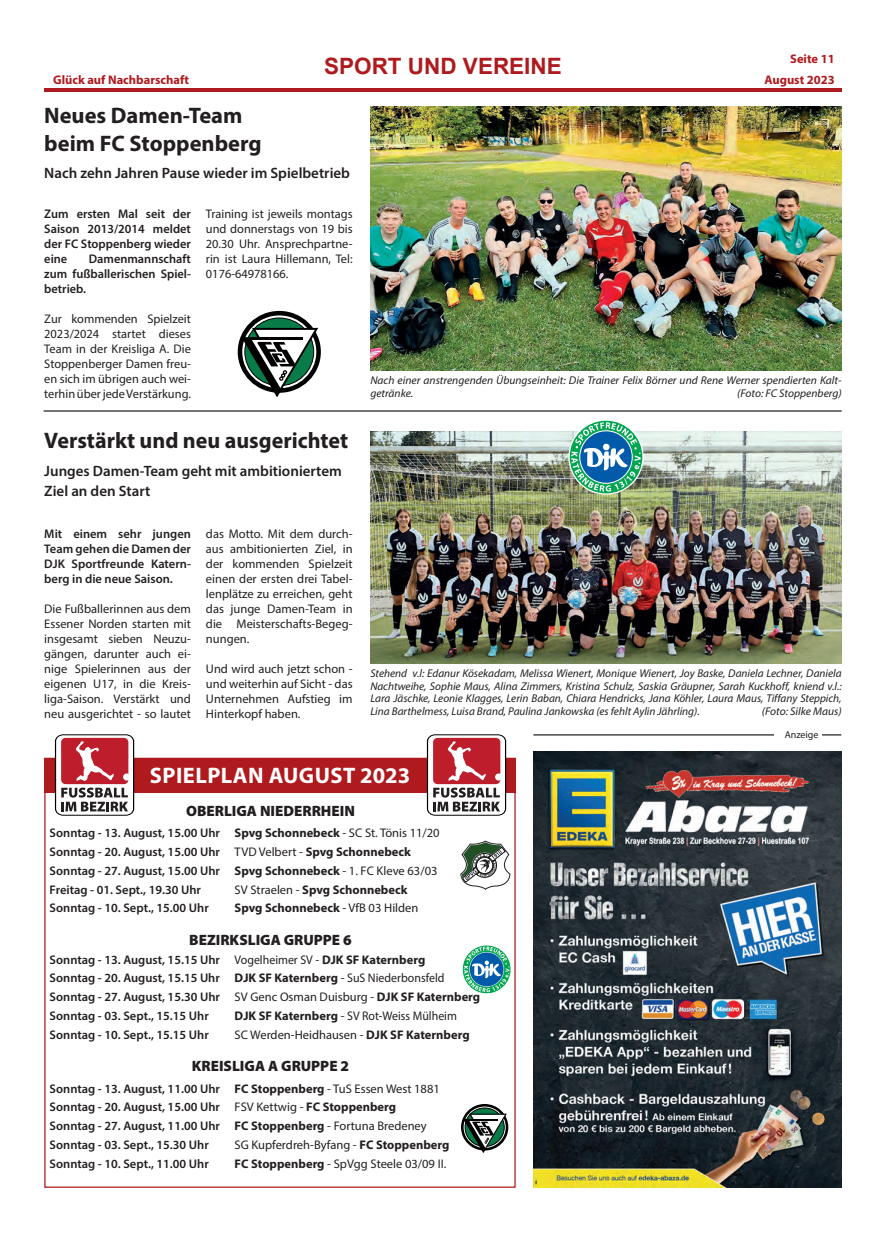
<style>
.page{position:relative;width:886px;height:1241px;background:#fff}
.page>*{position:absolute;margin:0;border:0;box-sizing:border-box;transform-origin:0 0}
.t1{font:700 22.5px/27.5px "Myriad Pro";color:#231f20}
.t2{font:700 22.5px "Myriad Pro";letter-spacing:.02em;color:#fff}
.t3{font:700 22.5px "Arial";color:#ae1a1e}
.t4{font:600 15px/20px "Myriad Pro";color:#231f20}
.t5{font:900 15px "Myriad Pro";color:#231f20}
.t6{font:600 12.5px/18.8px "Myriad Pro";color:#231f20;text-align:justify}
.t7{font:12.5px/15px "Myriad Pro";color:#231f20;text-align:justify}
.t8{font:700 12.5px "Myriad Pro";color:#231f20}
.t9{font:700 12.5px "Myriad Pro";color:#ae1a1e}
.t10{font:italic 11.25px/12.5px "Myriad Pro";color:#231f20}
.t11{font:10px "Myriad Pro";color:#231f20}
.s1{font-weight:700}
.s2{font-weight:400}
</style>
<div class="page">
<hr style="left:44px;top:88px;width:798px;height:4px;background:#ae1a1e">
<div style="left:44px;top:757px;width:472px;height:35px;background:#ae1a1e"></div>
<svg style="left:460px;top:840px;width:51px;height:50px"></svg>
<svg style="left:462px;top:945px;width:49px;height:49px"></svg>
<svg style="left:458px;top:1100px;width:53px;height:53px"></svg>
<svg style="left:465px;top:1107px;width:39px;height:39px"></svg>
<div style="left:465px;top:1107px;width:39px;height:39px;border:1px solid #000001;border-radius:50%"></div>
<div style="left:461px;top:1103px;width:47px;height:47px;border:3px solid #000001;border-radius:50%"></div>
<svg style="left:463px;top:1113px;width:44px;height:39px"></svg>
<svg style="left:427px;top:734px;width:79px;height:81px"></svg>
<svg style="left:55px;top:734px;width:79px;height:81px"></svg>
<img style="left:370px;top:106px;width:472px;height:264px">
<hr style="left:44px;top:410px;width:798px;height:1px;background:#231f20">
<img style="left:370px;top:431px;width:472px;height:232px">
<svg style="left:232px;top:305px;width:94px;height:93px"></svg>
<svg style="left:245px;top:318px;width:69px;height:67px"></svg>
<div style="left:238px;top:311px;width:83px;height:82px;border:5px solid #000001;border-radius:50%"></div>
<svg style="left:241px;top:328px;width:77px;height:69px"></svg>
<svg style="left:568px;top:420px;width:76px;height:74px"></svg>
<div style="left:603px;top:443px;width:7px;height:7px;background:#fff;border-radius:50%"></div>
<hr style="left:533px;top:734px;width:241px;height:1px;background:#231f20">
<svg style="left:822px;top:734px;width:19px;height:1px"></svg>
<img style="left:533px;top:751px;width:309px;height:436px">
<p class="t9" style="left:790px;top:50px;width:46px">Seite 11</p>
<h1 class="t3" style="left:324px;top:52px;width:239px">SPORT UND VEREINE</h1>
<p class="t9" style="left:53px;top:71px;width:137px">Glück auf Nachbarschaft</p>
<p class="t9" style="left:764px;top:71px;width:72px">August 2023</p>
<h1 class="t1" style="left:44px;top:101px;width:219px">Neues Damen-Team beim FC Stoppenberg</h1>
<p class="t4" style="left:44px;top:163px;width:307px">Nach zehn Jahren Pause wieder im Spielbetrieb</p>
<p class="t6" style="left:44px;top:206px;width:148px;line-height:15px">Zum ersten Mal seit der Saison 2013/2014 meldet der FC Stoppenberg wieder eine</p>
<p class="t7" style="left:206px;top:206px;width:148px">Training ist jeweils montags und donnerstags von 19 bis 20.30 Uhr. Ansprechpartne&shy;rin ist Laura Hillemann, Tel:<br>0176-64978166.</p>
<p class="t6" style="left:44px;top:251px;width:148px;line-height:15px;text-indent:44px">Damenmannschaft zum fußballerischen Spiel&shy;betrieb.</p>
<p class="t7" style="left:44px;top:311px;width:148px">Zur kommenden Spielzeit 2023/2024 startet dieses Team in der Kreisliga A. Die Stoppenberger Damen freu&shy;en sich im übrigen auch wei&shy;terhin über jede Verstärkung.</p>
<h1 class="t1" style="left:44px;top:426px;width:305px">Verstärkt und neu ausgerichtet</h1>
<p class="t4" style="left:44px;top:460px;width:299px">Junges Damen-Team geht mit ambitioniertem<br>Ziel an den Start</p>
<p class="t6" style="left:44px;top:525px;width:148px;line-height:15px">Mit einem sehr jungen Team gehen die Damen der DJK Sportfreunde Katern&shy;berg in die neue Saison.</p>
<p class="t7" style="left:44px;top:600px;width:148px">Die Fußballerinnen aus dem Essener Norden starten mit insgesamt sieben Neuzu&shy;gängen, darunter auch ei&shy;nige Spielerinnen aus der eigenen U17, in die Kreis&shy;liga-Saison. Verstärkt und neu ausgerichtet - so lautet</p>
<p class="t7" style="left:206px;top:525px;width:148px">das Motto. Mit dem durch&shy;aus ambitionierten Ziel, in der kommenden Spielzeit einen der ersten drei Tabel&shy;lenplätze zu erreichen, geht das junge Damen-Team in die Meisterschafts-Begeg&shy;nungen.</p>
<p class="t7" style="left:206px;top:660px;width:148px">Und wird auch jetzt schon - und weiterhin auf Sicht - das Unternehmen Aufstieg im Hinterkopf haben.</p>
<p class="t10" style="left:370px;top:374px;width:473px">Nach einer anstrengenden Übungseinheit: Die Trainer Felix Börner und Rene Werner spendierten Kalt&shy;getränke.</p>
<p class="t10" style="left:737px;top:386px;width:106px">(Foto: FC Stoppenberg)</p>
<p class="t10" style="left:370px;top:667px;width:473px;text-align:justify">Stehend v.l: Edanur Kösekadam, Melissa Wienert, Monique Wienert, Joy Baske, Daniela Lechner, Daniela Nachtweihe, Sophie Maus, Alina Zimmers, Kristina Schulz, Saskia Gräupner, Sarah Kuckhoff, kniend v.l.:<br>Lara Jäschke, Leonie Klagges, Lerin Baban, Chiara Hendricks, Jana Köhler, Laura Maus, Tiffany Steppich, Lina Barthelmess, Luisa Brand, Paulina Jankowska (es fehlt Aylin Jährling).</p>
<p class="t10" style="left:762px;top:704px;width:81px">(Foto: Silke Maus)</p>
<p class="t11" style="left:785px;top:728px;width:35px">Anzeige</p>
<h1 class="t2" style="left:150px;top:760px;width:262px">SPIELPLAN AUGUST 2023</h1>
<p class="t5" style="left:186px;top:801px;width:170px">OBERLIGA NIEDERRHEIN</p>
<p class="t6" style="left:50px;top:823px;width:391px;text-align:left">Sonntag - 13. August, 15.00 Uhr <span class="s1">Spvg Schonnebeck</span> <span class="s2">- SC St. Tönis 11/20<br></span>Sonntag - 20. August, 15.00 Uhr <span class="s2">TVD Velbert -</span> <span class="s1">Spvg Schonnebeck </span>Sonntag - 27. August, 15.00 Uhr <span class="s1">Spvg Schonnebeck</span> <span class="s2">- 1. FC Kleve 63/03<br></span>Freitag - 01. Sept., 19.30 Uhr</p>
<p class="t8" style="left:235px;top:881px;width:174px"><span class="s2">SV Straelen -</span> Spvg Schonnebeck</p>
<p class="t6" style="left:50px;top:898px;width:161px">Sonntag - 10. Sept., 15.00 Uhr</p>
<p class="t8" style="left:235px;top:899px;width:185px">Spvg Schonnebeck <span class="s2">- VfB 03 Hilden</span></p>
<p class="t5" style="left:189px;top:929px;width:164px">BEZIRKSLIGA GRUPPE 6</p>
<p class="t6" style="left:50px;top:949px;width:432px;text-align:left">Sonntag - 13. August, 15.15 Uhr <span class="s2">Vogelheimer SV -</span> <span class="s1">DJK SF Katernberg<br></span>Sonntag - 20. August, 15.15 Uhr <span class="s1">DJK SF Katernberg</span> <span class="s2">- SuS Niederbonsfeld </span>Sonntag - 27. August, 15.30 Uhr <span class="s2">SV Genc Osman Duisburg -</span> <span class="s1">DJK SF Katernberg </span>Sonntag - 03. Sept., 15.15 Uhr</p>
<p class="t7" style="left:235px;top:1007px;width:224px"><span class="s1">DJK SF Katernberg</span> - SV Rot-Weiss Mülheim</p>
<p class="t6" style="left:50px;top:1024px;width:161px">Sonntag - 10. Sept., 15.15 Uhr</p>
<p class="t7" style="left:235px;top:1026px;width:236px">SC Werden-Heidhausen - <span class="s1">DJK SF Katernberg</span></p>
<p class="t5" style="left:192px;top:1056px;width:159px">KREISLIGA A GRUPPE 2</p>
<p class="t6" style="left:50px;top:1078px;width:392px;text-align:left">Sonntag - 13. August, 11.00 Uhr <span class="s1">FC Stoppenberg</span> <span class="s2">- TuS Essen West 1881<br></span>Sonntag - 20. August, 15.00 Uhr <span class="s2">FSV Kettwig -</span> <span class="s1">FC Stoppenberg </span>Sonntag - 27. August, 11.00 Uhr <span class="s1">FC Stoppenberg</span> <span class="s2">- Fortuna Bredeney </span>Sonntag - 03. Sept., 15.30 Uhr</p>
<p class="t7" style="left:235px;top:1136px;width:216px">SG Kupferdreh-Byfang - <span class="s1">FC Stoppenberg</span></p>
<p class="t6" style="left:50px;top:1153px;width:161px">Sonntag - 10. Sept., 11.00 Uhr</p>
<p class="t7" style="left:235px;top:1155px;width:213px"><span class="s1">FC Stoppenberg</span> - SpVgg Steele 03/09 II.</p>
</div>
